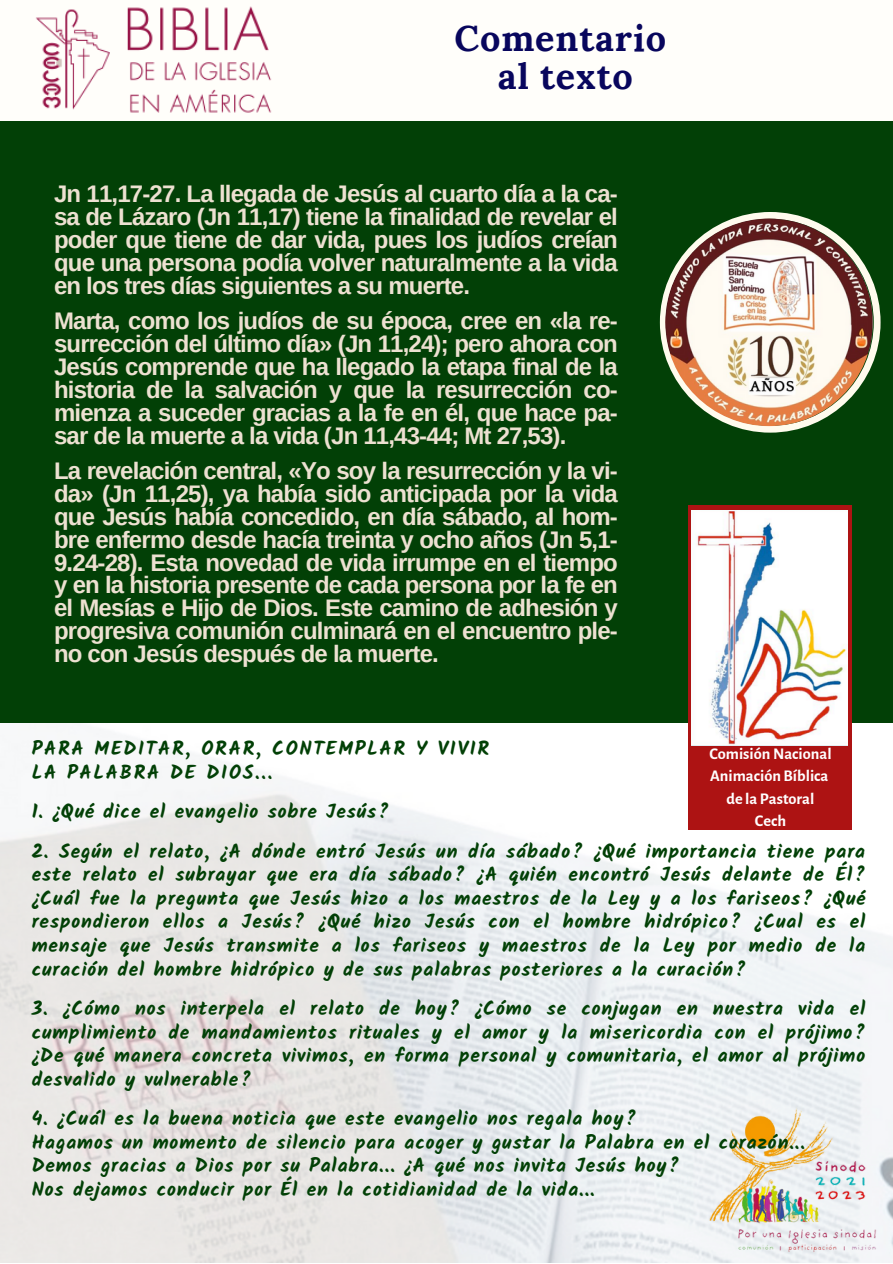
<style>
.page{position:relative;width:893px;height:1264px;background:#fff}
.page>*{position:absolute;margin:0;border:0;box-sizing:border-box;transform-origin:0 0}
.t1{font:700 36px "Lora";letter-spacing:.025em;color:#08065d}
.t2{font:700 24px/23px "Arimo";letter-spacing:-.035em;color:#ede1d1;text-align:justify}
.t3{font:700 19.5px/23.5px "Kalam";letter-spacing:.045em;color:#024006;text-align:justify}
.t4{font:700 19.5px "Kalam";letter-spacing:.085em;color:#024006}
.t5{font:700 16.35px "Alegreya Sans";color:#fff}
</style>
<div class="page">
<div style="left:0;top:0;width:892px;height:1262px;background:#fffefa"></div>
<img style="left:0;top:723px;width:892px;height:539px">
<div style="left:0;top:121px;width:892px;height:602px;background:#024006"></div>
<img style="left:36px;top:6px;width:236px;height:107px">
<img style="left:709px;top:1100px;width:183px;height:161px">
<div style="left:688px;top:743px;width:163px;height:86px;background:#ad1313"></div>
<div style="left:688px;top:505px;width:163px;height:240px;background:#ad1313"></div>
<img style="left:691px;top:510px;width:156px;height:235px">
<svg style="left:659px;top:212px;width:221px;height:220px"></svg>
<img style="left:665px;top:218px;width:207px;height:208px;border-radius:50%">
<p class="t1" style="left:454px;top:15px;width:213px">Comentario</p>
<p class="t1" style="left:498px;top:53px;width:136px">al texto</p>
<p class="t2" style="left:54px;top:182px;width:565px">Jn 11,17-27. La llegada de Jesús al cuarto día a la ca&shy;sa de Lázaro (Jn 11,17) tiene la finalidad de revelar el poder que tiene de dar vida, pues los judíos creían que una persona podía volver naturalmente a la vida en los tres días siguientes a su muerte.</p>
<p class="t2" style="left:54px;top:309px;width:565px">Marta, como los judíos de su época, cree en «la re&shy;surrección del último día» (Jn 11,24); pero ahora con Jesús comprende que ha llegado la etapa final de la historia de la salvación y que la resurrección co&shy;mienza a suceder gracias a la fe en él, que hace pa&shy;sar de la muerte a la vida (Jn 11,43-44; Mt 27,53).</p>
<p class="t2" style="left:54px;top:458px;width:565px">La revelación central, «Yo soy la resurrección y la vi&shy;da» (Jn 11,25), ya había sido anticipada por la vida que Jesús había concedido, en día sábado, al hom&shy;bre enfermo desde hacía treinta y ocho años (Jn 5,1- 9.24-28). Esta novedad de vida irrumpe en el tiempo y en la historia presente de cada persona por la fe en el Mesías e Hijo de Dios. Este camino de adhesión y progresiva comunión culminará en el encuentro ple&shy;no con Jesús después de la muerte.</p>
<p class="t4" style="left:32px;top:737px;width:459px">PARA MEDITAR, ORAR, CONTEMPLAR Y VIVIR</p>
<p class="t4" style="left:32px;top:760px;width:242px">LA PALABRA DE DIOS...</p>
<p class="t3" style="left:32px;top:799px;width:359px">1. ¿Qué dice el evangelio sobre Jesús?</p>
<p class="t3" style="left:32px;top:839px;width:835px">2. Según el relato, ¿A dónde entró Jesús un día sábado? ¿Qué importancia tiene para este relato el subrayar que era día sábado? ¿A quién encontró Jesús delante de Él? ¿Cuál fue la pregunta que Jesús hizo a los maestros de la Ley y a los fariseos? ¿Qué respondieron ellos a Jesús? ¿Qué hizo Jesús con el hombre hidrópico? ¿Cual es el mensaje que Jesús transmite a los fariseos y maestros de la Ley por medio de la curación del hombre hidrópico y de sus palabras posteriores a la curación?</p>
<p class="t3" style="left:32px;top:996px;width:835px">3. ¿Cómo nos interpela el relato de hoy? ¿Cómo se conjugan en nuestra vida el cumplimiento de mandamientos rituales y el amor y la misericordia con el prójimo? ¿De qué manera concreta vivimos, en forma personal y comunitaria, el amor al prójimo desvalido y vulnerable?</p>
<p class="t3" style="left:32px;top:1106px;width:606px">4. ¿Cuál es la buena noticia que este evangelio nos regala hoy?</p>
<p class="t3" style="left:32px;top:1130px;width:774px">Hagamos un momento de silencio para acoger y gustar la Palabra en el corazón...</p>
<p class="t3" style="left:32px;top:1153px;width:649px">Demos gracias a Dios por su Palabra... ¿A qué nos invita Jesús hoy?</p>
<p class="t3" style="left:32px;top:1177px;width:564px">Nos dejamos conducir por Él en la cotidianidad de la vida...</p>
<p class="t5" style="left:709px;top:746px;width:124px">ComisiónNacional</p>
<p class="t5" style="left:710px;top:768px;width:120px">Animación Bíblica</p>
<p class="t5" style="left:726px;top:790px;width:89px">de la Pastoral</p>
<p class="t5" style="left:754px;top:813px;width:33px">Cech</p>
</div>
